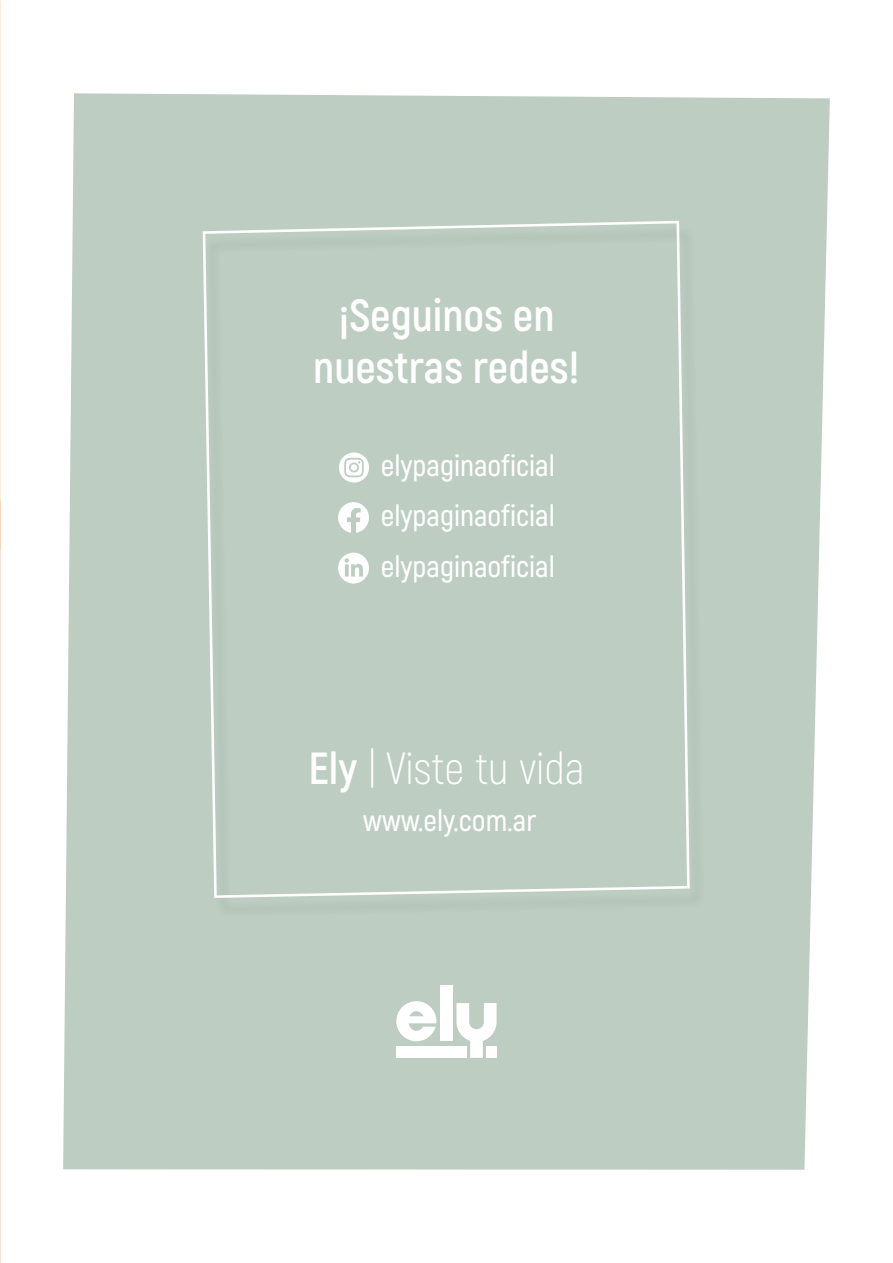
<style>
.page{position:relative;width:893px;height:1263px;background:#fff}
.page>*{position:absolute;margin:0;border:0;box-sizing:border-box;transform-origin:0 0}
.t1{font:700 45px/52.5px "Akrobat";color:#fff;text-align:center}
.t2{font:300 45px "Akrobat";color:#fff}
.t3{font:600 30px/50.4px "Akrobat";color:#fff;text-align:justify}
.s1{font-weight:700}
</style>
<div class="page">
<div style="left:63px;top:93px;width:767px;height:1077px;background:#bdcdc1"></div>
<div style="left:203px;top:226px;width:503px;height:692px;background:#bacabe"></div>
<svg style="left:201px;top:219px;width:490px;height:680px"></svg>
<svg style="left:396px;top:1001px;width:40px;height:40px"></svg>
<svg style="left:456px;top:1003px;width:41px;height:55px"></svg>
<div style="left:440px;top:985px;width:12px;height:56px;background:#fff"></div>
<div style="left:397px;top:1046px;width:70px;height:12px;background:#fff"></div>
<div style="left:486px;top:1046px;width:11px;height:12px;background:#fff"></div>
<svg style="left:338px;top:502px;width:31px;height:31px"></svg>
<div style="left:339px;top:452px;width:30px;height:31px;background:#fff;border-radius:50%"></div>
<svg style="left:344px;top:458px;width:20px;height:19px"></svg>
<div style="left:338px;top:553px;width:31px;height:30px;background:#fff;border-radius:50%"></div>
<svg style="left:345px;top:558px;width:18px;height:18px"></svg>
<h1 class="t1" style="left:313px;top:288px;width:268px">¡Seguinos en nuestras redes!</h1>
<p class="t3" style="left:381px;top:440px;width:176px">elypaginaoficial elypaginaoficial elypaginaoficial</p>
<h1 class="t2" style="left:308px;top:741px;width:278px"><span class="s1">Ely</span> | Viste tu vida</h1>
<p class="t3" style="left:363px;top:796px;width:175px">www.ely.com.ar</p>
</div>
